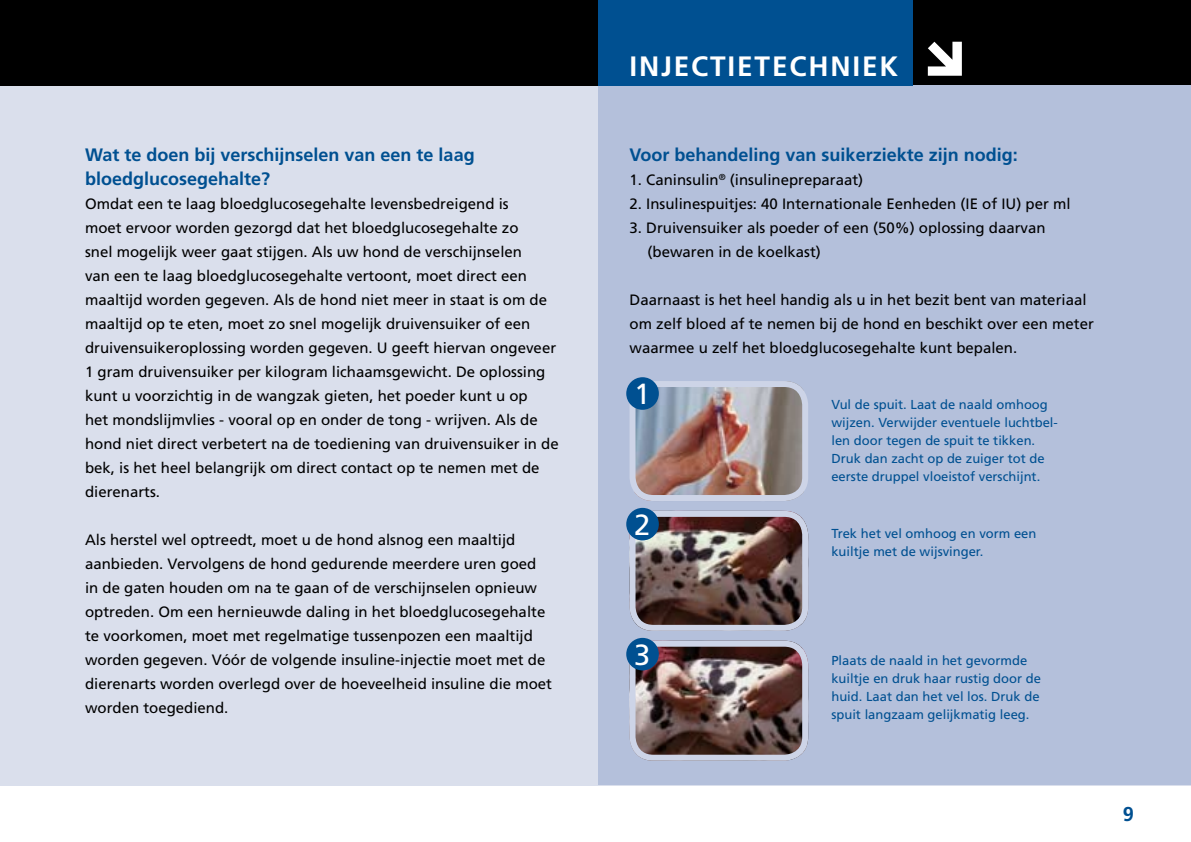
<style>
.page{position:relative;width:1191px;height:842px;background:#fff}
.page>*{position:absolute;margin:0;border:0;box-sizing:border-box;transform-origin:0 0}
.t1{font:29.2px "Frutiger";color:#fff}
.t2{font:700 28px "Frutiger";letter-spacing:.065em;color:#fff}
.t3{font:700 20px "Frutiger";color:#005091}
.t4{font:700 18px/24px "Frutiger";color:#005091}
.t5{font:15px/24px "Frutiger";color:#000}
.t6{font:13px/18px "Frutiger";color:#005091}
</style>
<div class="page">
<div style="left:0;top:0;width:1191px;height:785px;background:#dadfec"></div>
<div style="left:0;top:0;width:1191px;height:85px;background:#000"></div>
<div style="left:598px;top:85px;width:593px;height:700px;background:#b4c0db"></div>
<div style="left:598px;top:0;width:315px;height:85px;background:#005091"></div>
<svg style="left:927px;top:42px;width:35px;height:34px"></svg>
<img style="left:636px;top:388px;width:165px;height:106px">
<div style="left:629px;top:381px;width:179px;height:120px;border:6px solid #cdd4e7;border-radius:21px"></div>
<img style="left:629px;top:511px;width:179px;height:120px;border-radius:24px">
<div style="left:629px;top:511px;width:179px;height:120px;border:6px solid #cdd4e7;border-radius:21px"></div>
<img style="left:629px;top:641px;width:179px;height:120px;border-radius:24px">
<div style="left:629px;top:641px;width:179px;height:120px;border:6px solid #cdd4e7;border-radius:21px"></div>
<div style="left:626px;top:377px;width:33px;height:33px;background:#005091;border-radius:50%"></div>
<div style="left:626px;top:508px;width:33px;height:32px;background:#005091;border-radius:50%"></div>
<div style="left:626px;top:638px;width:33px;height:32px;background:#005091;border-radius:50%"></div>
<p class="t4" style="left:85px;top:142px;width:391px">Wat te doen bij verschijnselen van een te laag bloedglucosegehalte?</p>
<p class="t5" style="left:85px;top:191px;width:475px">Omdat een te laag bloedglucosegehalte levensbedreigend is<br>moet ervoor worden gezorgd dat het bloedglucosegehalte zo<br>snel mogelijk weer gaat stijgen. Als uw hond de verschijnselen<br>van een te laag bloedglucosegehalte vertoont, moet direct een maaltijd worden gegeven. Als de hond niet meer in staat is om de maaltijd op te eten, moet zo snel mogelijk druivensuiker of een druivensuikeroplossing worden gegeven. U geeft hiervan ongeveer 1 gram druivensuiker per kilogram lichaamsgewicht. De oplossing kunt u voorzichtig in de wangzak gieten, het poeder kunt u op<br>het mondslijmvlies - vooral op en onder de tong - wrijven. Als de hond niet direct verbetert na de toediening van druivensuiker in de bek, is het heel belangrijk om direct contact op te nemen met de dierenarts.</p>
<p class="t5" style="left:85px;top:527px;width:468px">Als herstel wel optreedt, moet u de hond alsnog een maaltijd aanbieden. Vervolgens de hond gedurende meerdere uren goed in de gaten houden om na te gaan of de verschijnselen opnieuw optreden. Om een hernieuwde daling in het bloedglucosegehalte te voorkomen, moet met regelmatige tussenpozen een maaltijd worden gegeven. Vóór de volgende insuline-injectie moet met de dierenarts worden overlegd over de hoeveelheid insuline die moet worden toegediend.</p>
<h2 class="t2" style="left:629px;top:49px;width:270px">INJECTIETECHNIEK</h2>
<p class="t4" style="left:629px;top:142px;width:390px">Voor behandeling van suikerziekte zijn nodig:</p>
<p class="t5" style="left:629px;top:167px;width:235px">1. Caninsulin<sup>®</sup> (insulinepreparaat)</p>
<p class="t5" style="left:629px;top:191px;width:442px">2. Insulinespuitjes: 40 Internationale Eenheden (IE of IU) per ml</p>
<p class="t5" style="left:647px;top:215px;width:399px;text-indent:-18px">3. Druivensuiker als poeder of een (50%) oplossing daarvan (bewaren in de koelkast)</p>
<p class="t5" style="left:629px;top:287px;width:466px">Daarnaast is het heel handig als u in het bezit bent van materiaal om zelf bloed af te nemen bij de hond en beschikt over een meter waarmee u zelf het bloedglucosegehalte kunt bepalen.</p>
<h1 class="t1" style="left:634px;top:377px;width:18px">1</h1>
<h1 class="t1" style="left:634px;top:507px;width:18px">2</h1>
<p class="t6" style="left:831px;top:396px;width:228px">Vul de spuit. Laat de naald omhoog wijzen. Verwijder eventuele luchtbel&shy;len door tegen de spuit te tikken.<br>Druk dan zacht op de zuiger tot de eerste druppel vloeistof verschijnt.</p>
<p class="t6" style="left:831px;top:524px;width:206px">Trek het vel omhoog en vorm een kuiltje met de wijsvinger.</p>
<h1 class="t1" style="left:634px;top:637px;width:18px">3</h1>
<p class="t6" style="left:831px;top:652px;width:211px">Plaats de naald in het gevormde kuiltje en druk haar rustig door de huid. Laat dan het vel los. Druk de spuit langzaam gelijkmatig leeg.</p>
<h3 class="t3" style="left:1123px;top:802px;width:13px">9</h3>
</div>
